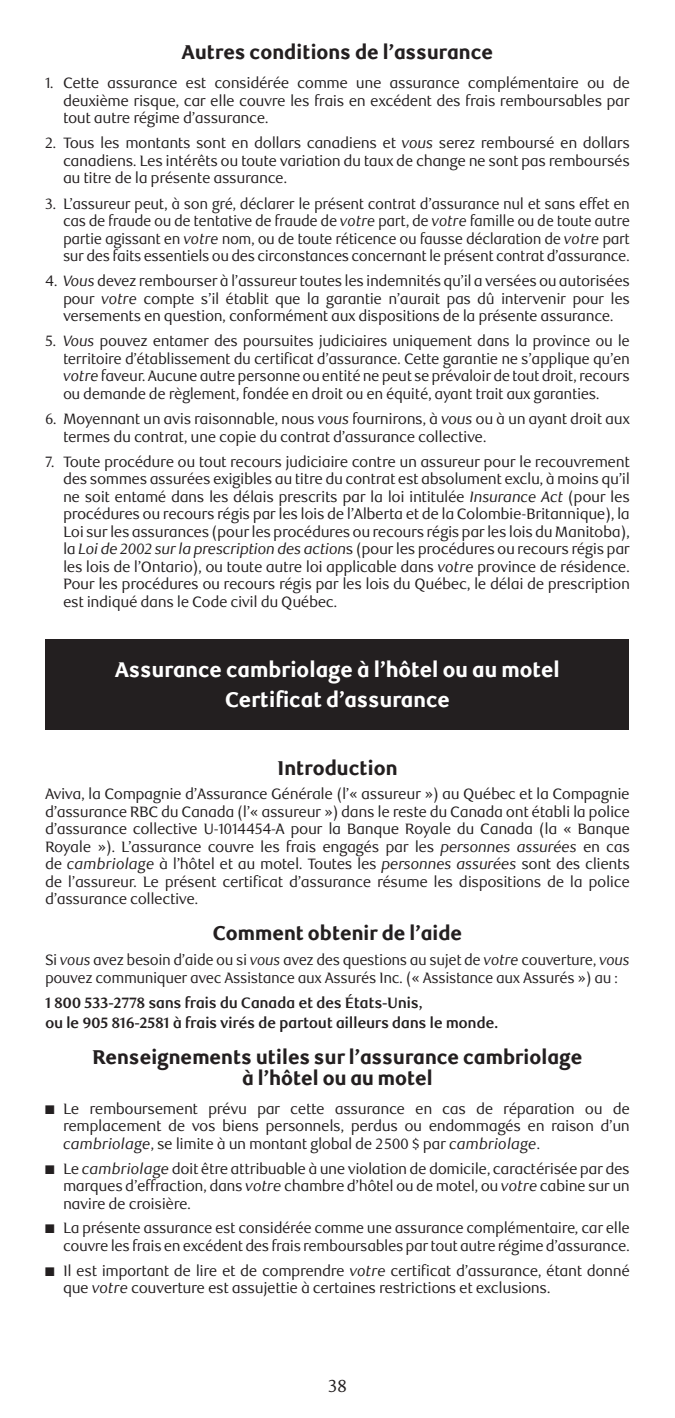
<style>
.page{position:relative;width:675px;height:1418px;background:#fff}
.page>*{position:absolute;margin:0;border:0;box-sizing:border-box;transform-origin:0 0}
.headings{font:800 21.25px "RBC Text";letter-spacing:-.03em;color:#fff}
.boldtext{font:800 20px/21.2px "RBC Text";letter-spacing:-.03em;color:#231f20;text-align:center}
.heading_3{font:800 20px "RBC Text";letter-spacing:-.03em;color:#231f20}
.heading_2{font:800 20px "RBC Text";letter-spacing:-.03em;color:#231f20}
.t1{font:17.5px "RBC Text";color:#231f20}
.Normal__Web{font:15px/17.5px "RBC Text";letter-spacing:-.03em;color:#231f20;text-align:justify}
.boldtext-2{font:700 15px/20px "RBC Text";letter-spacing:-.03em;color:#231f20}
.s1{font-style:italic}
</style>
<div class="page">
<div style="left:46px;top:639px;width:583px;height:90px;background:#231f20"></div>
<p class="heading_3" style="left:182px;top:40px;width:313px">Autres conditions de l’assurance</p>
<p class="Normal__Web" style="left:63px;top:75px;width:569px;text-indent:-18px">1. Cette assurance est considérée comme une assurance complémentaire ou de deuxième risque, car elle couvre les frais en excédent des frais remboursables par tout autre régime d’assurance.</p>
<p class="Normal__Web" style="left:63px;top:135px;width:569px;text-indent:-18px">2. Tous les montants sont en dollars canadiens et <span class="s1">vous</span> serez remboursé en dollars canadiens. Les intérêts ou toute variation du taux de change ne sont pas remboursés au titre de la présente assurance.</p>
<p class="Normal__Web" style="left:63px;top:195px;width:569px;text-indent:-18px">3. L’assureur peut, à son gré, déclarer le présent contrat d’assurance nul et sans effet en cas de fraude ou de tentative de fraude de <span class="s1">votre</span> part, de <span class="s1">votre</span> famille ou de toute autre partie agissant en <span class="s1">votre</span> nom, ou de toute réticence ou fausse déclaration de <span class="s1">votre</span> part sur des faits essentiels ou des circonstances concernant le présent contrat d’assurance.</p>
<p class="Normal__Web" style="left:63px;top:273px;width:569px;text-indent:-18px">4. <span class="s1">Vous</span> devez rembourser à l’assureur toutes les indemnités qu’il a versées ou autorisées pour <span class="s1">votre</span> compte s’il établit que la garantie n’aurait pas dû intervenir pour les versements en question, conformément aux dispositions de la présente assurance.</p>
<p class="Normal__Web" style="left:63px;top:333px;width:569px;text-indent:-18px">5. <span class="s1">Vous</span> pouvez entamer des poursuites judiciaires uniquement dans la province ou le territoire d’établissement du certificat d’assurance. Cette garantie ne s’applique qu’en <span class="s1">votre</span> faveur. Aucune autre personne ou entité ne peut se prévaloir de tout droit, recours ou demande de règlement, fondée en droit ou en équité, ayant trait aux garanties.</p>
<p class="Normal__Web" style="left:63px;top:410px;width:569px;text-indent:-18px">6. Moyennant un avis raisonnable, nous <span class="s1">vous</span> fournirons, à <span class="s1">vous</span> ou à un ayant droit aux termes du contrat, une copie du contrat d’assurance collective.</p>
<p class="Normal__Web" style="left:63px;top:453px;width:569px;text-indent:-18px">7. Toute procédure ou tout recours judiciaire contre un assureur pour le recouvrement des sommes assurées exigibles au titre du contrat est absolument exclu, à moins qu’il ne soit entamé dans les délais prescrits par la loi intitulée <span class="s1">Insurance Act</span> (pour les procédures ou recours régis par les lois de l’Alberta et de la Colombie-Britannique), la Loi sur les assurances (pour les procédures ou recours régis par les lois du Manitoba), la <span class="s1">Loi de 2002 sur la prescription des action</span>s (pour les procédures ou recours régis par les lois de l’Ontario), ou toute autre loi applicable dans <span class="s1">votre</span> province de résidence.<br>Pour les procédures ou recours régis par les lois du Québec, le délai de prescription est indiqué dans le Code civil du Québec.</p>
<p class="headings" style="left:115px;top:657px;width:447px">Assurance cambriolage à l’hôtel ou au motel</p>
<p class="headings" style="left:225px;top:687px;width:227px">Certificat d’assurance</p>
<p class="heading_2" style="left:277px;top:755px;width:122px">Introduction</p>
<p class="Normal__Web" style="left:45px;top:785px;width:587px">Aviva, la Compagnie d’Assurance Générale (l’« assureur ») au Québec et la Compagnie d’assurance RBC du Canada (l’« assureur ») dans le reste du Canada ont établi la police d’assurance collective U-1014454-A pour la Banque Royale du Canada (la « Banque Royale »). L’assurance couvre les frais engagés par les <span class="s1">personnes assurées</span> en cas de <span class="s1">cambriolage</span> à l’hôtel et au motel. Toutes les <span class="s1">personnes assurées</span> sont des clients de l’assureur. Le présent certificat d’assurance résume les dispositions de la police d’assurance collective.</p>
<p class="heading_3" style="left:212px;top:921px;width:252px">Comment obtenir de l’aide</p>
<p class="Normal__Web" style="left:45px;top:951px;width:587px">Si <span class="s1">vous</span> avez besoin d’aide ou si <span class="s1">vous</span> avez des questions au sujet de <span class="s1">votre</span> couverture, <span class="s1">vous </span>pouvez communiquer avec Assistance aux Assurés Inc. (« Assistance aux Assurés ») au :</p>
<p class="boldtext-2" style="left:45px;top:993px;width:455px">1 800 533-2778 sans frais du Canada et des États-Unis,<br>ou le 905 816-2581 à frais virés de partout ailleurs dans le monde.</p>
<p class="boldtext" style="left:92px;top:1047px;width:492px">Renseignements utiles sur l’assurance cambriolage à l’hôtel ou au motel</p>
<p class="Normal__Web" style="left:63px;top:1100px;width:569px;text-indent:-18px">■ Le remboursement prévu par cette assurance en cas de réparation ou de remplacement de vos biens personnels, perdus ou endommagés en raison d’un <span class="s1">cambriolage</span>, se limite à un montant global de 2500 $ par <span class="s1">cambriolage</span>.</p>
<p class="Normal__Web" style="left:63px;top:1160px;width:569px;text-indent:-18px">■ Le <span class="s1">cambriolage</span> doit être attribuable à une violation de domicile, caractérisée par des marques d’effraction, dans <span class="s1">votre</span> chambre d’hôtel ou de motel, ou <span class="s1">votre</span> cabine sur un navire de croisière.</p>
<p class="Normal__Web" style="left:45px;top:1219px;width:587px;text-align:right">■ La présente assurance est considérée comme une assurance complémentaire<span class="s1">,</span> car elle couvre les frais en excédent des frais remboursables par tout autre régime d’assurance.</p>
<p class="Normal__Web" style="left:63px;top:1262px;width:569px;text-indent:-18px">■ Il est important de lire et de comprendre <span class="s1">votre</span> certificat d’assurance, étant donné que <span class="s1">votre</span> couverture est assujettie à certaines restrictions et exclusions.</p>
<p class="t1" style="left:328px;top:1375px;width:20px">38</p>
</div>
